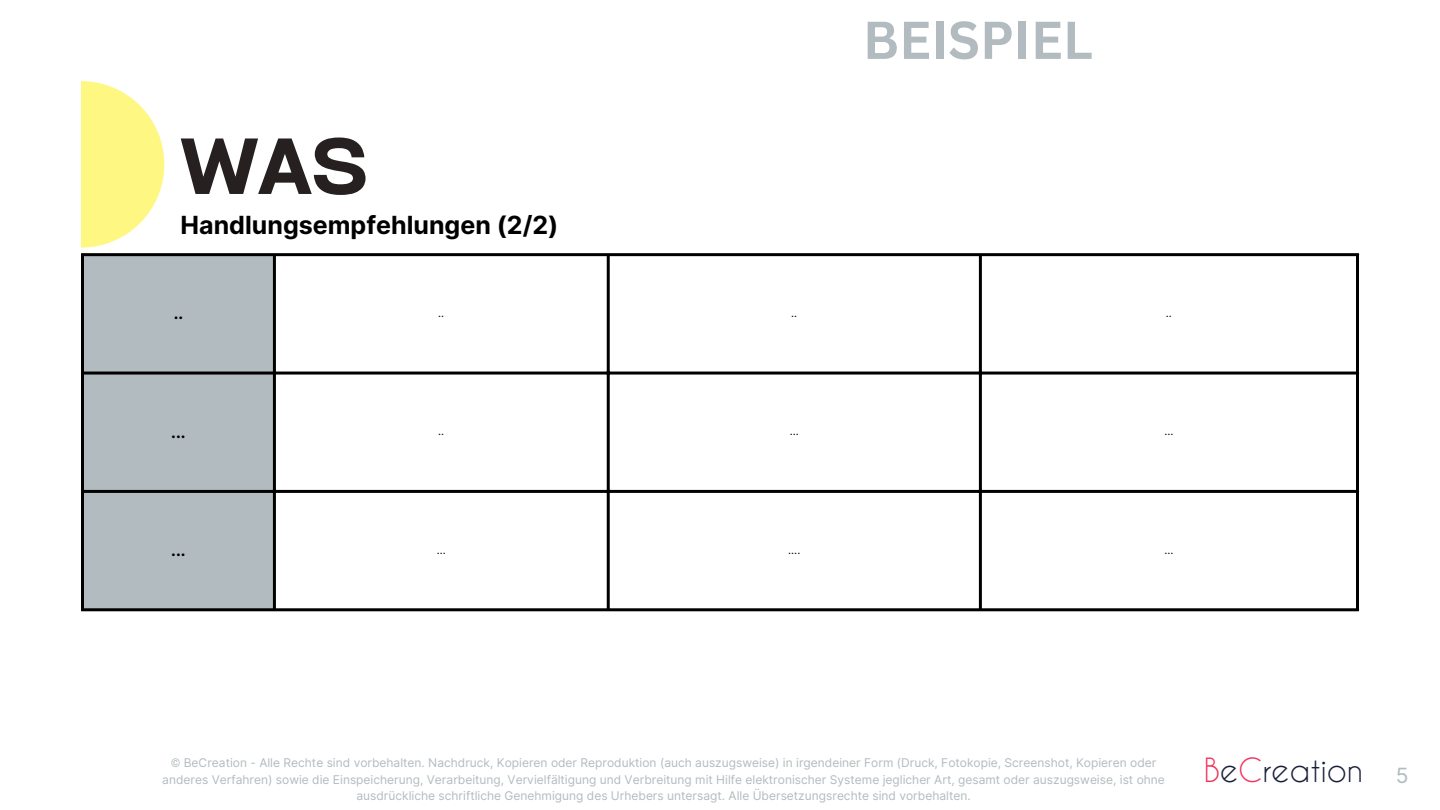
<style>
.page{position:relative;width:1440px;height:810px;background:#fff}
.page>*{position:absolute;margin:0;border:0;box-sizing:border-box;transform-origin:0 0}
.t1{font:76px "Cy Grotesk Key Demi";color:#262021}
.t2{font:700 52px "Canva Sans";color:#b2bbbf}
.t3{font:31.3px "Caviar Dreams";color:#181f39}
.t4{font:700 25px "Inter";color:#000}
.t5{font:21px "Inter";color:#b2bbbf}
.t6{font:700 16px "Inter";color:#000}
.t7{font:12px/16.5px "Inter";color:#b2bbbf;text-align:center}
.t8{font:11px "Inter";color:#000}
.s1{color:#f2345b}
</style>
<div class="page">
<svg style="left:81px;top:81px;width:83px;height:167px"></svg>
<div style="left:84px;top:256px;width:189px;height:352px;background:#b2bbbf"></div>
<hr style="left:81px;top:256px;width:3px;height:352px;background:#000">
<hr style="left:273px;top:256px;width:3px;height:352px;background:#000">
<hr style="left:607px;top:256px;width:3px;height:352px;background:#000">
<hr style="left:979px;top:256px;width:3px;height:352px;background:#000">
<hr style="left:1356px;top:256px;width:3px;height:352px;background:#000">
<hr style="left:81px;top:253px;width:1278px;height:3px;background:#000">
<hr style="left:81px;top:372px;width:1278px;height:3px;background:#000">
<hr style="left:81px;top:490px;width:1278px;height:3px;background:#000">
<hr style="left:81px;top:608px;width:1278px;height:3px;background:#000">
<h2 class="t1" style="left:181px;top:118px;width:189px">WAS</h2>
<h4 class="t4" style="left:181px;top:210px;width:379px">Handlungsempfehlungen (2/2)</h4>
<h3 class="t2" style="left:863px;top:3px;width:232px">BEISPIEL</h3>
<p class="t6" style="left:174px;top:304px;width:11px">..</p>
<p class="t8" style="left:438px;top:306px;width:8px">..</p>
<p class="t8" style="left:791px;top:306px;width:8px">..</p>
<p class="t8" style="left:1166px;top:306px;width:8px">..</p>
<p class="t6" style="left:171px;top:422px;width:16px">...</p>
<p class="t8" style="left:438px;top:425px;width:8px">..</p>
<p class="t8" style="left:790px;top:425px;width:11px">...</p>
<p class="t8" style="left:1164px;top:425px;width:11px">...</p>
<p class="t6" style="left:171px;top:541px;width:16px">...</p>
<p class="t8" style="left:437px;top:543px;width:11px">...</p>
<p class="t8" style="left:788px;top:543px;width:14px">....</p>
<p class="t8" style="left:1164px;top:543px;width:11px">...</p>
<h1 class="t7" style="left:162px;top:755px;width:1004px">© BeCreation - Alle Rechte sind vorbehalten. Nachdruck, Kopieren oder Reproduktion (auch auszugsweise) in irgendeiner Form (Druck, Fotokopie, Screenshot, Kopieren oder anderes Verfahren) sowie die Einspeicherung, Verarbeitung, Vervielfältigung und Verbreitung mit Hilfe elektronischer Systeme jeglicher Art, gesamt oder auszugsweise, ist ohne ausdrückliche schriftliche Genehmigung des Urhebers untersagt. Alle Übersetzungsrechte sind vorbehalten.</h1>
<p class="t3" style="left:1204px;top:751px;width:161px"><span class="s1">B</span>e<span class="s1">C</span>reation</p>
<p class="t5" style="left:1396px;top:763px;width:14px">5</p>
</div>
